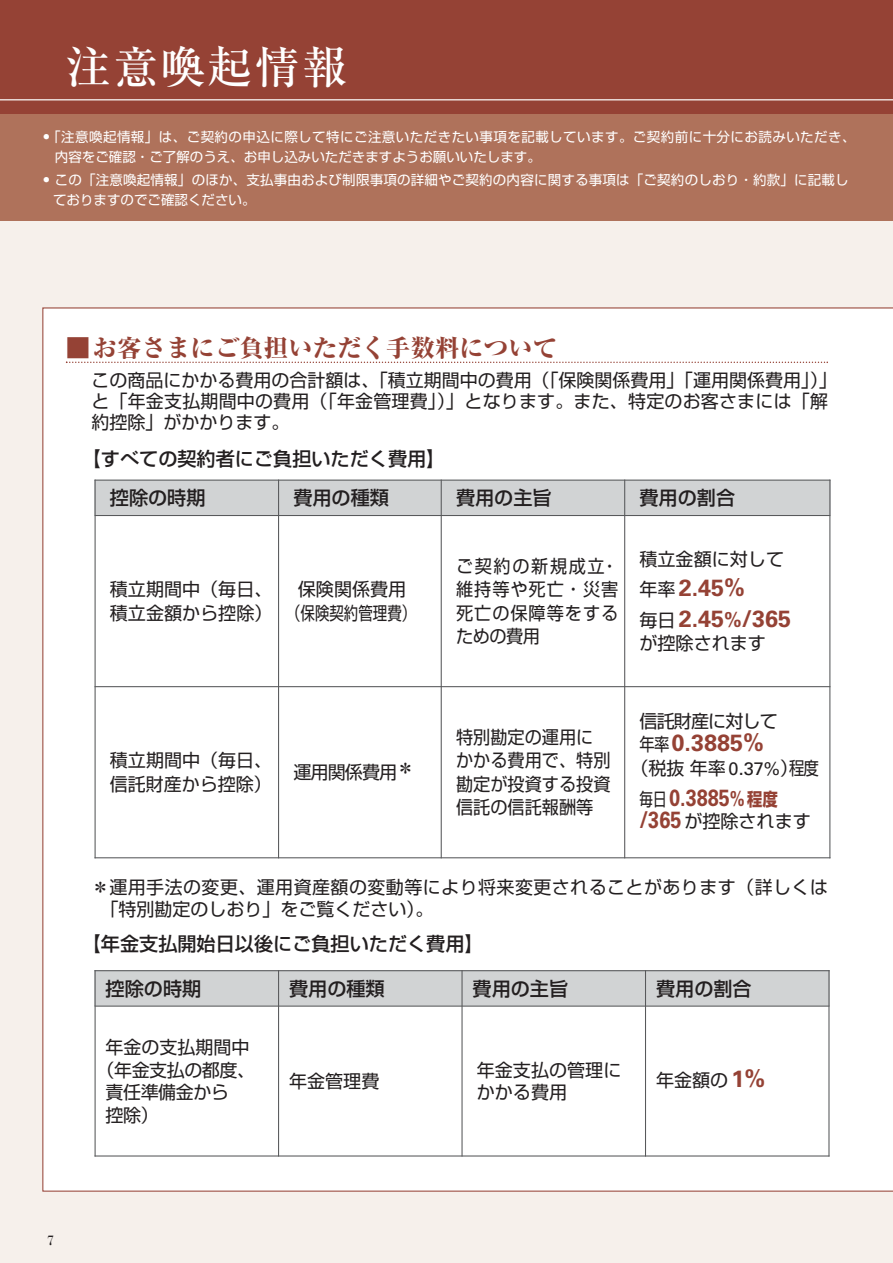
<style>
.page{position:relative;width:893px;height:1263px;background:#fff}
.page>*{position:absolute;margin:0;border:0;box-sizing:border-box;transform-origin:0 0}
.t1{font:500 45px "Ryumin Pro";letter-spacing:.05em;color:#fff}
.t2{font:800 24.45px "Ryumin Pro";color:#954235}
.t3{font:700 23.4px/31px "Univers";color:#954235}
.t4{font:700 23.4px "Univers";color:#954235;scale:.85 1}
.t5{font:500 19.2px "Shin Go Pro";color:#231f20}
.t6{font:18px/23.4px "Shin Go Pro";color:#231f20}
.t7{font:18px/23.4px "Shin Go Pro";color:#231f20;text-align:justify;scale:.95 1}
.t8{font:18px/22.4px "Shin Go Pro";letter-spacing:.025em;color:#231f20}
.t9{font:18px "Shin Go Pro";letter-spacing:-.025em;color:#231f20}
.t10{font:18px "Shin Go Pro";letter-spacing:-.05em;color:#231f20}
.t11{font:14.55px "Bodoni";color:#231f20;scale:.95 1}
.t12{font:13.5px/19.5px "Shin Go Pro";letter-spacing:.035em;color:#fff}
.t13{font:13.5px/19.5px "Shin Go Pro";letter-spacing:.015em;color:#fff}
.s1{font-family:"Univers";font-size:14.85px}
.s2{font-family:"Shin Go Pro";font-weight:400;font-size:18px;color:#231f20}
.s3{font-size:19.8px}
.s4{font-family:"Univers";font-size:18.15px}
.s5{font-family:"Shin Go Pro";font-size:18px}
.s6{font-family:"Univers";font-weight:700;font-size:23.4px;color:#954235}
</style>
<div class="page">
<div style="left:0;top:79px;width:893px;height:1184px;background:#f6f0eb"></div>
<div style="left:42px;top:307px;width:851px;height:885px;background:#fff"></div>
<svg style="left:66px;top:362px;width:762px;height:1px"></svg>
<div style="left:0;top:0;width:893px;height:115px;background:#954235"></div>
<hr style="left:0;top:99px;width:893px;height:1px;background:#fff">
<div style="left:95px;top:480px;width:184px;height:36px;background:#d1d3d4"></div>
<div style="left:279px;top:480px;width:162px;height:36px;background:#d1d3d4"></div>
<div style="left:441px;top:480px;width:184px;height:36px;background:#d1d3d4"></div>
<div style="left:625px;top:480px;width:205px;height:36px;background:#d1d3d4"></div>
<div style="left:95px;top:516px;width:184px;height:171px;background:#fff"></div>
<div style="left:279px;top:516px;width:162px;height:171px;background:#fff"></div>
<div style="left:441px;top:516px;width:184px;height:171px;background:#fff"></div>
<div style="left:625px;top:516px;width:205px;height:171px;background:#fff"></div>
<div style="left:95px;top:687px;width:184px;height:171px;background:#fff"></div>
<div style="left:279px;top:687px;width:162px;height:171px;background:#fff"></div>
<div style="left:441px;top:687px;width:184px;height:171px;background:#fff"></div>
<div style="left:625px;top:687px;width:205px;height:171px;background:#fff"></div>
<hr style="left:95px;top:480px;width:1px;height:378px;background:#58595b">
<hr style="left:278px;top:480px;width:1px;height:378px;background:#58595b">
<hr style="left:441px;top:480px;width:1px;height:378px;background:#58595b">
<hr style="left:624px;top:480px;width:1px;height:378px;background:#58595b">
<hr style="left:829px;top:480px;width:1px;height:378px;background:#58595b">
<hr style="left:95px;top:480px;width:735px;height:1px;background:#58595b">
<hr style="left:95px;top:515px;width:735px;height:1px;background:#58595b">
<hr style="left:95px;top:686px;width:735px;height:1px;background:#58595b">
<hr style="left:95px;top:857px;width:735px;height:1px;background:#58595b">
<div style="left:95px;top:970px;width:184px;height:36px;background:#d1d3d4"></div>
<div style="left:279px;top:970px;width:183px;height:36px;background:#d1d3d4"></div>
<div style="left:462px;top:970px;width:183px;height:36px;background:#d1d3d4"></div>
<div style="left:645px;top:970px;width:184px;height:36px;background:#d1d3d4"></div>
<div style="left:95px;top:1006px;width:184px;height:151px;background:#fff"></div>
<div style="left:279px;top:1006px;width:183px;height:151px;background:#fff"></div>
<div style="left:462px;top:1006px;width:183px;height:151px;background:#fff"></div>
<div style="left:645px;top:1006px;width:184px;height:151px;background:#fff"></div>
<hr style="left:95px;top:970px;width:1px;height:187px;background:#58595b">
<hr style="left:278px;top:970px;width:1px;height:187px;background:#58595b">
<hr style="left:461px;top:970px;width:1px;height:187px;background:#58595b">
<hr style="left:645px;top:970px;width:1px;height:187px;background:#58595b">
<hr style="left:828px;top:970px;width:1px;height:187px;background:#58595b">
<hr style="left:95px;top:970px;width:734px;height:1px;background:#58595b">
<hr style="left:95px;top:1006px;width:734px;height:1px;background:#58595b">
<hr style="left:95px;top:1155px;width:734px;height:2px;background:#58595b">
<div style="left:0;top:114px;width:893px;height:106px;background:#af725b"></div>
<h1 class="t1" style="left:66px;top:50px;width:283px">注意喚起情報</h1>
<p class="t12" style="left:55px;top:129px;width:802px;text-indent:-11px"><span class="s1">•</span> 「注意喚起情報」は、ご契約の申込に際して特にご注意いただきたい事項を記載しています。ご契約前に十分にお読みいただき、内容をご確認・ご了解のうえ、お申し込みいただきますようお願いいたします。</p>
<p class="t13" style="left:53px;top:172px;width:797px;text-indent:-9px"><span class="s1">•</span> この「注意喚起情報」のほか、支払事由および制限事項の詳細やご契約の内容に関する事項は「ご契約のしおり・約款」に記載しておりますのでご確認ください。</p>
<h2 class="t2" style="left:66px;top:339px;width:493px">■お客さまにご負担いただく手数料について</h2>
<p class="t6" style="left:91px;top:372px;width:747px;line-height:21px">この商品にかかる費用の合計額は、「積立期間中の費用（「保険関係費用」「運用関係費用」）」と「年金支払期間中の費用（「年金管理費」）」となります。また、特定のお客さまには「解約控除」がかかります。</p>
<p class="t5" style="left:82px;top:451px;width:365px">【すべての契約者にご負担いただく費用】</p>
<p class="t5" style="left:110px;top:491px;width:97px">控除の時期</p>
<p class="t5" style="left:293px;top:491px;width:97px">費用の種類</p>
<p class="t5" style="left:456px;top:491px;width:97px">費用の主旨</p>
<p class="t5" style="left:639px;top:491px;width:97px">費用の割合</p>
<p class="t6" style="left:110px;top:580px;width:164px">積立期間中（毎日、積立金額から控除）</p>
<p class="t6" style="left:286px;top:580px;width:132px;text-align:center">保険関係費用<br>（保険契約管理費）</p>
<p class="t6" style="left:110px;top:751px;width:164px">積立期間中（毎日、信託財産から控除）</p>
<p class="t6" style="left:293px;top:763px;width:123px">運用関係費用＊</p>
<p class="t7" style="left:456px;top:557px;width:172px">ご契約の新規成立・維持等や死亡・災害死亡の保障等をするための費用</p>
<p class="t6" style="left:639px;top:550px;width:146px">積立金額に対して</p>
<p class="t3" style="left:639px;top:574px;width:153px"><span class="s2">年率</span> 2.45%<br><span class="s2">毎日</span> 2.45<span class="s3">%</span>/365</p>
<p class="t6" style="left:639px;top:634px;width:128px">が控除されます</p>
<p class="t7" style="left:456px;top:728px;width:164px;text-align:left">特別勘定の運用にかかる費用で、特別勘定が投資する投資信託の信託報酬等</p>
<p class="t10" style="left:639px;top:714px;width:140px">信託財産に対して</p>
<p class="t3" style="left:639px;top:729px;width:126px"><span class="s2">年率</span>0.3885%</p>
<p class="t6" style="left:630px;top:759px;width:190px">（税抜年率<span class="s4">0.37%</span>）程度</p>
<p class="t4" style="left:639px;top:789px;width:164px"><span class="s2">毎日</span> 0.3885<span class="s3">%</span> <span class="s5">程度</span></p>
<p class="t6" style="left:639px;top:812px;width:173px"><span class="s6">/365</span> が控除されます</p>
<p class="t8" style="left:100px;top:878px;width:729px;text-indent:-9px">＊運用手法の変更、運用資産額の変動等により将来変更されることがあります（詳しくは「特別勘定のしおり」をご覧ください）。</p>
<p class="t5" style="left:82px;top:937px;width:403px">【年金支払開始日以後にご負担いただく費用】</p>
<p class="t5" style="left:106px;top:981px;width:97px">控除の時期</p>
<p class="t5" style="left:289px;top:981px;width:97px">費用の種類</p>
<p class="t5" style="left:472px;top:981px;width:97px">費用の主旨</p>
<p class="t5" style="left:656px;top:981px;width:97px">費用の割合</p>
<p class="t11" style="left:47px;top:1235px;width:9px">7</p>
<p class="t6" style="left:106px;top:1038px;width:145px">年金の支払期間中</p>
<p class="t9" style="left:97px;top:1063px;width:160px">（年金支払の都度、</p>
<p class="t9" style="left:106px;top:1086px;width:125px">責任準備金から</p>
<p class="t6" style="left:106px;top:1106px;width:55px">控除）</p>
<p class="t6" style="left:289px;top:1072px;width:92px">年金管理費</p>
<p class="t6" style="left:477px;top:1061px;width:146px;line-height:22.5px">年金支払の管理にかかる費用</p>
<p class="t6" style="left:656px;top:1071px;width:111px">年金額の <span class="s6">1%</span></p>
</div>
